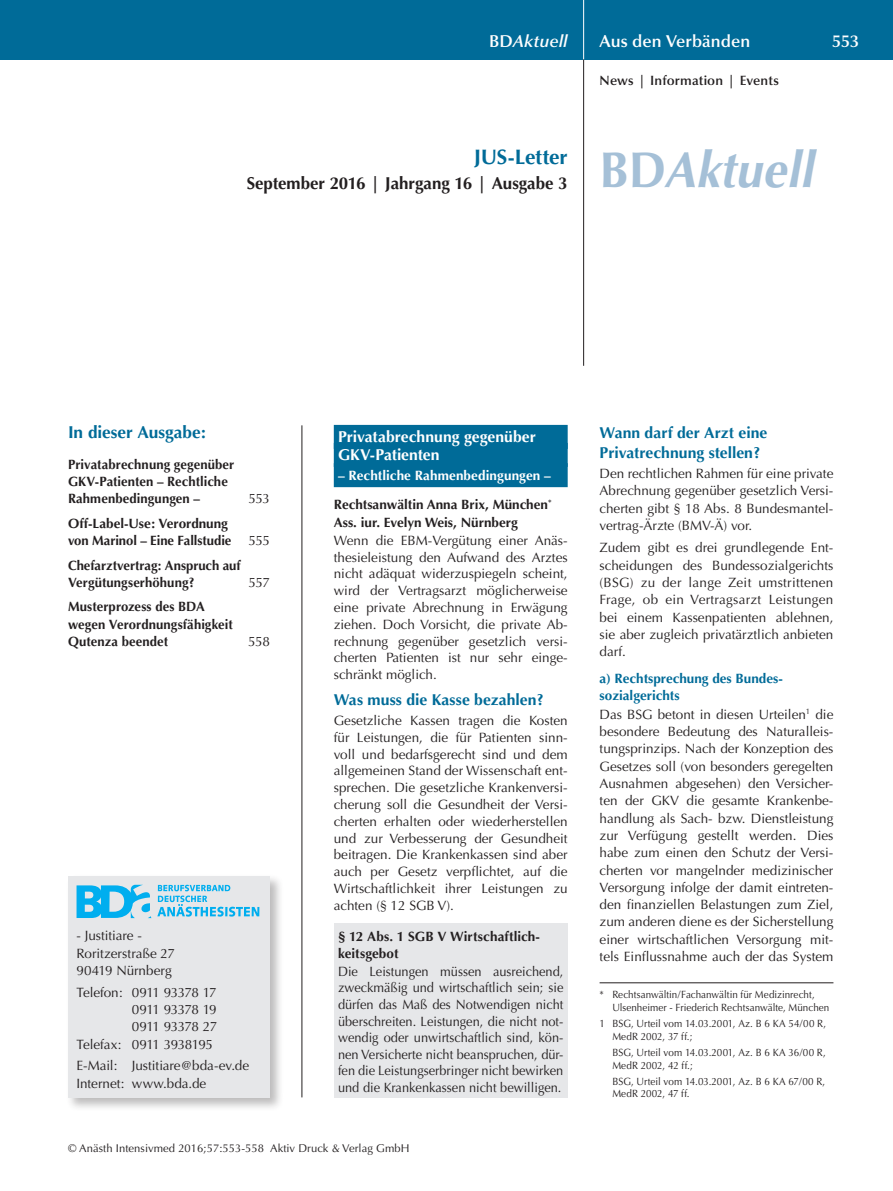
<style>
.page{position:relative;width:893px;height:1191px;background:#fff}
.page>*{position:absolute;margin:0;border:0;box-sizing:border-box;transform-origin:0 0}
.t1{font:italic 700 50.4px "Optima";color:#a5c0d7;scale:.95 1}
.t2{font:700 21px "Optima";letter-spacing:-.01em;color:#006b98}
.t3{font:700 17.25px "Optima";color:#231f20}
.t4{font:600 17.25px "Optima";color:#fff}
.t5{font:700 17.25px "Optima";letter-spacing:-.005em;color:#006b98}
.t6{font:italic 600 17.25px "Optima";letter-spacing:.005em;color:#fff}
.t7{font:700 15.75px/19.5px "Optima";color:#006b98}
.t8{font:700 15.75px/18px "Optima";color:#fff}
.t9{font:13.5px/17.2px "Optima";color:#231f20;text-align:justify}
.t10{font:700 13.5px/17.2px "Optima";color:#231f20}
.t11{font:13.5px/16.5px "Optima";color:#231f20;text-align:justify;scale:.95 1}
.t12{font:700 13.5px/18.1px "Optima";color:#006b98}
.t13{font:13.5px "Optima";letter-spacing:-.035em;color:#231f20}
.t14{font:600 13.5px "Optima";letter-spacing:.01em;color:#231f20}
.t15{font:13.5px "Optima";letter-spacing:-.025em;color:#231f20}
.t16{font:13.5px "Optima";letter-spacing:-.04em;color:#231f20}
.t17{font:11.25px "Optima";letter-spacing:.005em;color:#231f20}
.t18{font:10.5px/12.8px "Optima";color:#231f20;scale:.94 1}
.s1{font-style:normal}
.s2{color:#fff}
.s3{font-weight:400;color:#231f20}
</style>
<div class="page">
<div style="left:0;top:0;width:893px;height:60px;background:#006b98"></div>
<hr style="left:583px;top:0;width:1px;height:60px;background:#fff">
<hr style="left:583px;top:60px;width:1px;height:306px;background:#231f20">
<hr style="left:302px;top:425px;width:1px;height:672px;background:#231f20">
<div style="left:66px;top:874px;width:218px;height:237px;background:#231f20;opacity:.3"></div>
<div style="left:68px;top:876px;width:202px;height:221px;background:#e6e7e9"></div>
<svg style="left:77px;top:884px;width:182px;height:34px"></svg>
<div style="left:334px;top:425px;width:234px;height:24px;background:#006b98"></div>
<div style="left:334px;top:443px;width:234px;height:24px;background:#006b98"></div>
<div style="left:334px;top:463px;width:234px;height:24px;background:#006b98"></div>
<hr style="left:600px;top:982px;width:233px;height:1px;background:#231f20">
<div style="left:334px;top:923px;width:234px;height:174px;background:#e6e7e9"></div>
<p class="t6" style="left:489px;top:31px;width:80px"><span class="s1">BD</span>Aktuell</p>
<p class="t4" style="left:600px;top:31px;width:152px">Aus den Verbänden</p>
<p class="t4" style="left:832px;top:31px;width:28px">553</p>
<p class="t14" style="left:600px;top:73px;width:181px">News | Information | Events</p>
<h2 class="t2" style="left:474px;top:145px;width:95px">JUS-Letter</h2>
<p class="t3" style="left:247px;top:173px;width:322px">September 2016 | Jahrgang 16 | Ausgabe 3</p>
<h1 class="t1" style="left:600px;top:140px;width:226px"><span class="s1">BD</span>Aktuell</h1>
<p class="t5" style="left:68px;top:422px;width:139px">In dieser Ausgabe:</p>
<p class="t10" style="left:68px;top:456px;width:168px">Privatabrechnung gegenüber<br>GKV-Patienten – Rechtliche<br>Rahmenbedingungen –</p>
<p class="t10" style="left:68px;top:515px;width:165px">Off-Label-Use: Verordnung von Marinol – Eine Fallstudie</p>
<p class="t10" style="left:68px;top:556px;width:174px">Chefarztvertrag: Anspruch auf<br>Vergütungserhöhung?</p>
<p class="t9" style="left:248px;top:490px;width:23px">553</p>
<p class="t9" style="left:248px;top:532px;width:23px">555</p>
<p class="t9" style="left:248px;top:574px;width:23px">557</p>
<p class="t10" style="left:68px;top:598px;width:166px">Musterprozess des BDA wegen Verordnungsfähigkeit<br>Qutenza beendet</p>
<p class="t9" style="left:248px;top:633px;width:23px">558</p>
<p class="t9" style="left:77px;top:927px;width:100px;text-align:left">- Justitiare -<br>Roritzerstraße 27<br>90419 Nürnberg</p>
<p class="t13" style="left:77px;top:984px;width:142px">Telefon: 0911 93378 17</p>
<p class="t16" style="left:132px;top:1001px;width:87px">0911 93378 19</p>
<p class="t13" style="left:132px;top:1018px;width:87px">0911 93378 27</p>
<p class="t15" style="left:77px;top:1036px;width:138px">Telefax: 0911 3938195</p>
<p class="t9" style="left:77px;top:1057px;width:174px">E-Mail: Justitiare@bda-ev.de<br>Internet: www.bda.de</p>
<p class="t8" style="left:338px;top:428px;width:199px">Privatabrechnung gegenüber<br>GKV-Patienten</p>
<p class="t10" style="left:334px;top:461px;width:219px;line-height:29.1px;text-align:center"><span class="s2">– Rechtliche Rahmenbedingungen –<br></span>Rechtsanwältin Anna Brix, München<sup>*</sup></p>
<p class="t10" style="left:334px;top:514px;width:185px">Ass. iur. Evelyn Weis, Nürnberg</p>
<p class="t9" style="left:334px;top:532px;width:235px;line-height:16.8px">Wenn die EBM-Vergütung einer Anäs&shy;thesieleistung den Aufwand des Arztes nicht adäquat widerzuspiegeln scheint, wird der Vertragsarzt möglicherweise eine private Abrechnung in Erwägung ziehen. Doch Vorsicht, die private Ab&shy;rechnung gegenüber gesetzlich versi&shy;cherten Patienten ist nur sehr einge&shy;schränkt möglich.</p>
<p class="t7" style="left:334px;top:690px;width:212px">Was muss die Kasse bezahlen?</p>
<p class="t9" style="left:334px;top:712px;width:235px;line-height:16.8px">Gesetzliche Kassen tragen die Kosten für Leistungen, die für Patienten sinn&shy;voll und bedarfsgerecht sind und dem allgemeinen Stand der Wissenschaft ent&shy;sprechen. Die gesetzliche Krankenversi&shy;cherung soll die Gesundheit der Versi&shy;cherten erhalten oder wiederherstellen und zur Verbesserung der Gesundheit beitragen. Die Krankenkassen sind aber auch per Gesetz verpflichtet, auf die Wirtschaftlichkeit ihrer Leistungen zu achten (§ 12 SGB V).</p>
<p class="t10" style="left:338px;top:928px;width:204px">§ 12 Abs. 1 SGB V Wirtschaftlich&shy;keitsgebot</p>
<p class="t11" style="left:338px;top:963px;width:239px">Die Leistungen müssen ausreichend, zweckmäßig und wirtschaftlich sein; sie dürfen das Maß des Notwendigen nicht überschreiten. Leistungen, die nicht not&shy;wendig oder unwirtschaftlich sind, kön&shy;nen Versicherte nicht beanspruchen, dür&shy;fen die Leistungserbringer nicht bewirken und die Krankenkassen nicht bewilligen.</p>
<p class="t17" style="left:68px;top:1142px;width:343px">© Anästh Intensivmed 2016;57:553-558 Aktiv Druck &amp; Verlag GmbH</p>
<p class="t7" style="left:600px;top:423px;width:169px">Wann darf der Arzt eine<br>Privatrechnung stellen?</p>
<p class="t9" style="left:600px;top:465px;width:235px">Den rechtlichen Rahmen für eine private Abrechnung gegenüber gesetzlich Versi&shy;cherten gibt § 18 Abs. 8 Bundesmantel&shy;vertrag-Ärzte (BMV-Ä) vor.</p>
<p class="t9" style="left:600px;top:539px;width:235px">Zudem gibt es drei grundlegende Ent&shy;scheidungen des Bundessozialgerichts (BSG) zu der lange Zeit umstrittenen Frage, ob ein Vertragsarzt Leistungen bei einem Kassenpatienten ablehnen, sie aber zugleich privatärztlich anbieten darf.</p>
<p class="t12" style="left:600px;top:669px;width:235px">a) Rechtsprechung des Bundes&shy;sozialgerichts<br><span class="s3">Das BSG betont in diesen Urteilen</span><sup>1</sup> <span class="s3">die</span></p>
<p class="t9" style="left:600px;top:723px;width:235px">besondere Bedeutung des Naturalleis&shy;tungsprinzips. Nach der Konzeption des Gesetzes soll (von besonders geregelten Ausnahmen abgesehen) den Versicher&shy;ten der GKV die gesamte Krankenbe&shy;handlung als Sach- bzw. Dienstleistung zur Verfügung gestellt werden. Dies habe zum einen den Schutz der Versi&shy;cherten vor mangelnder medizinischer Versorgung infolge der damit eintreten&shy;den finanziellen Belastungen zum Ziel, zum anderen diene es der Sicherstellung einer wirtschaftlichen Versorgung mit&shy;tels Einflussnahme auch der das System</p>
<p class="t18" style="left:612px;top:988px;width:232px;text-indent:-13px">* Rechtsanwältin/Fachanwältin für Medizinrecht,<br>Ulsenheimer - Friederich Rechtsanwälte, München</p>
<p class="t18" style="left:612px;top:1017px;width:229px;text-indent:-13px">1 BSG, Urteil vom 14.03.2001, Az. B 6 KA 54/00 R,<br>MedR 2002, 37 ff.;</p>
<p class="t18" style="left:612px;top:1046px;width:229px">BSG, Urteil vom 14.03.2001, Az. B 6 KA 36/00 R,<br>MedR 2002, 42 ff.;</p>
<p class="t18" style="left:612px;top:1074px;width:228px">BSG, Urteil vom 14.03.2001, Az. B 6 KA 67/00 R,<br>MedR 2002, 47 ff.</p>
</div>
